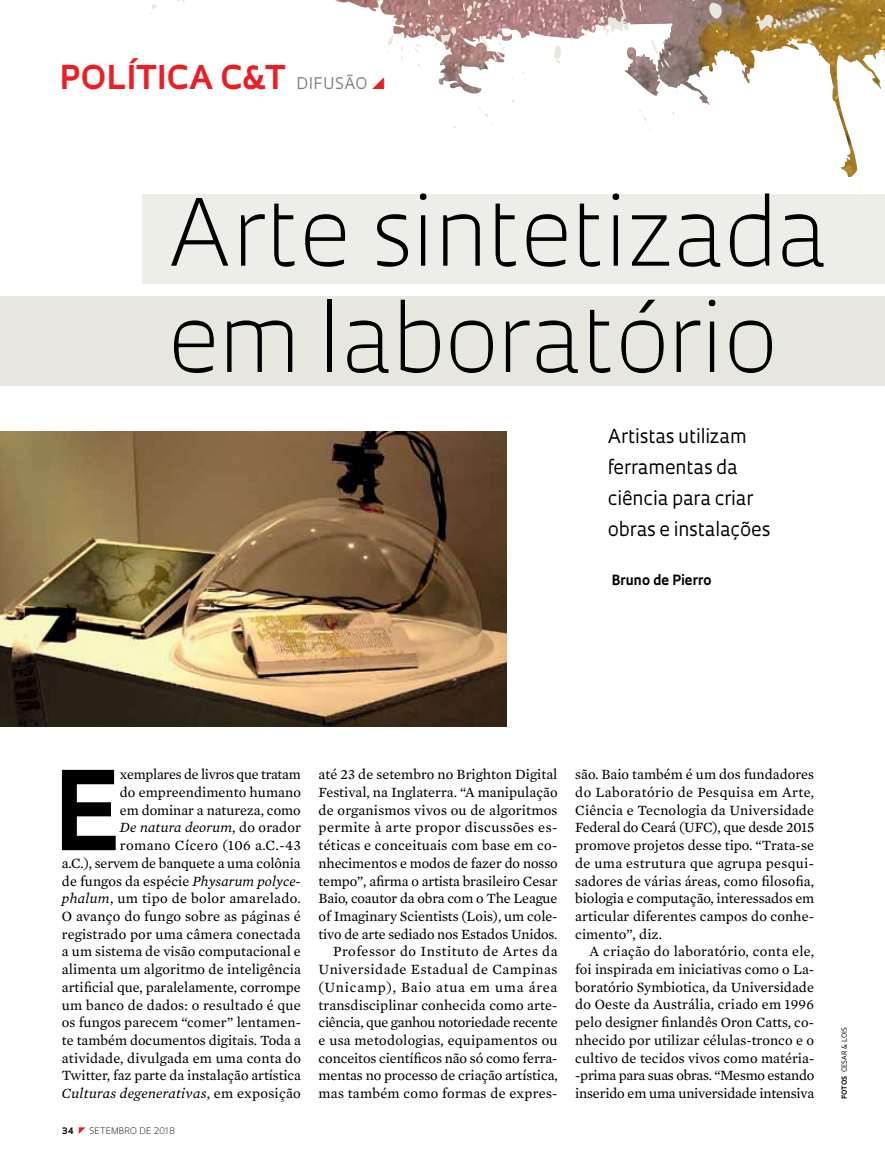
<style>
.page{position:relative;width:885px;height:1169px;background:#fff}
.page>*{position:absolute;margin:0;border:0;box-sizing:border-box;transform-origin:0 0}
.t1{font:700 106.65px "Oculum";color:#000}
.t2{font:300 89.85px/106.2px "Oculum";letter-spacing:-.01em;color:#000}
.t3{font:700 31.95px "Oculum";letter-spacing:.02em;color:#ed1d24}
.t4{font:18.75px/30.9px "Oculum";letter-spacing:-.01em;color:#000}
.t5{font:14.4px/17.7px "Mercury Text G2";letter-spacing:.005em;color:#000;text-align:right}
.t6{font:700 13.65px "Oculum";letter-spacing:-.005em;color:#000}
.t7{font:300 8.7px "Oculum";letter-spacing:.015em;color:#000}
.t8{font:700 8.7px "Oculum";color:#000}
.t9{font:6.75px "Oculum";letter-spacing:.015em;color:#000}
.s1{font-weight:400;font-size:15.6px;color:#808285}
.s2{font-style:italic}
.s3{font-weight:700}
</style>
<div class="page">
<img style="left:0;top:432px;width:506px;height:294px">
<svg style="left:335px;top:0;width:542px;height:177px"></svg>
<img style="left:380px;top:0;width:293px;height:95px">
<svg style="left:150px;top:4px;width:7px;height:11px"></svg>
<svg style="left:414px;top:93px;width:2px;height:10px"></svg>
<svg style="left:554px;top:44px;width:9px;height:20px"></svg>
<svg style="left:454px;top:121px;width:3px;height:8px"></svg>
<svg style="left:877px;top:0;width:8px;height:89px"></svg>
<svg style="left:754px;top:13px;width:26px;height:19px"></svg>
<svg style="left:686px;top:87px;width:3px;height:4px"></svg>
<svg style="left:671px;top:111px;width:4px;height:5px"></svg>
<svg style="left:690px;top:0;width:6px;height:6px"></svg>
<svg style="left:639px;top:2px;width:2px;height:10px"></svg>
<svg style="left:651px;top:39px;width:21px;height:29px"></svg>
<svg style="left:638px;top:110px;width:13px;height:21px"></svg>
<svg style="left:706px;top:2px;width:18px;height:31px"></svg>
<svg style="left:679px;top:0;width:5px;height:3px"></svg>
<svg style="left:570px;top:0;width:60px;height:49px"></svg>
<svg style="left:521px;top:71px;width:4px;height:4px"></svg>
<svg style="left:511px;top:99px;width:4px;height:4px"></svg>
<svg style="left:478px;top:107px;width:16px;height:18px"></svg>
<svg style="left:387px;top:0;width:128px;height:68px"></svg>
<div style="left:0;top:296px;width:885px;height:90px;background:#e7e7e0"></div>
<div style="left:143px;top:194px;width:742px;height:90px;background:#eeeee9"></div>
<svg style="left:372px;top:77px;width:12px;height:12px"></svg>
<h3 class="t3" style="left:59px;top:55px;width:304px">política c&amp;T <span class="s1">Di fusão</span></h3>
<h2 class="t2" style="left:169px;top:174px;width:661px">Arte sintetizada em laboratório</h2>
<h3 class="t4" style="left:608px;top:420px;width:164px">Artistas utilizam ferramentas da ciência para criar obras e instalações</h3>
<p class="t6" style="left:611px;top:570px;width:102px">Bruno de Pierro</p>
<p class="t5" style="left:62px;top:765px;width:241px">xemplares de livros que tratam<br>do empreendimento humano<br>em dominar a natureza, como<br><span class="s2">De natura deorum</span>, do orador<br>romano Cícero (106 a.C.-43<br>a.C.), servem de banquete a uma colônia de fungos da espécie <span class="s2">Physarum polyce&shy;phalum</span>, um tipo de bolor amarelado.<br>O avanço do fungo sobre as páginas é registrado por uma câmera conectada a um sistema de visão computacional e alimenta um algoritmo de inteligência artificial que, paralelamente, corrompe um banco de dados: o resultado é que os fungos parecem “comer” lentamen&shy;te também documentos digitais. Toda a atividade, divulgada em uma conta do Twitter, faz parte da instalação artística <span class="s2">Culturas degenerativas</span>, em exposição</p>
<h1 class="t1" style="left:51px;top:738px;width:66px">E</h1>
<p class="t8" style="left:62px;top:1124px;width:13px">34</p>
<p class="t7" style="left:89px;top:1124px;width:87px">setembro DE 2018</p>
<p class="t5" style="left:319px;top:765px;width:241px">até 23 de setembro no Brighton Digital Festival, na Inglaterra. “A manipulação de organismos vivos ou de algoritmos permite à arte propor discussões es&shy;téticas e conceituais com base em co&shy;nhecimentos e modos de fazer do nosso tempo”, afirma o artista brasileiro Cesar Baio, coautor da obra com o The League of Imaginary Scientists (Lois), um cole&shy;tivo de arte sediado nos Estados Unidos.<br>Professor do Instituto de Artes da Universidade Estadual de Campinas (Unicamp), Baio atua em uma área transdisciplinar conhecida como arte&shy;ciência, que ganhou notoriedade recente e usa metodologias, equipamentos ou conceitos científicos não só como ferra&shy;mentas no processo de criação artística, mas também como formas de expres-</p>
<p class="t5" style="left:575px;top:765px;width:241px;text-align:justify">são. Baio também é um dos fundadores do Laboratório de Pesquisa em Arte, Ciência e Tecnologia da Universidade Federal do Ceará (UFC), que desde 2015 promove projetos desse tipo. “Trata-se de uma estrutura que agrupa pesqui&shy;sadores de várias áreas, como filosofia, biologia e computação, interessados em articular diferentes campos do conhe&shy;cimento”, diz.</p>
<p class="t5" style="left:575px;top:942px;width:241px;text-align:justify;text-indent:14px">A criação do laboratório, conta ele, foi inspirada em iniciativas como o La&shy;boratório Symbiotica, da Universidade do Oeste da Austrália, criado em 1996 pelo designer finlandês Oron Catts, co&shy;nhecido por utilizar células-tronco e o cultivo de tecidos vivos como matéria--prima para suas obras. “Mesmo estando inserido em uma universidade intensiva</p>
<p class="t9" style="left:840px;top:1098px;width:73px;rotate:-90deg"><span class="s3">fotos</span> Cesar &amp; LOIS</p>
</div>
